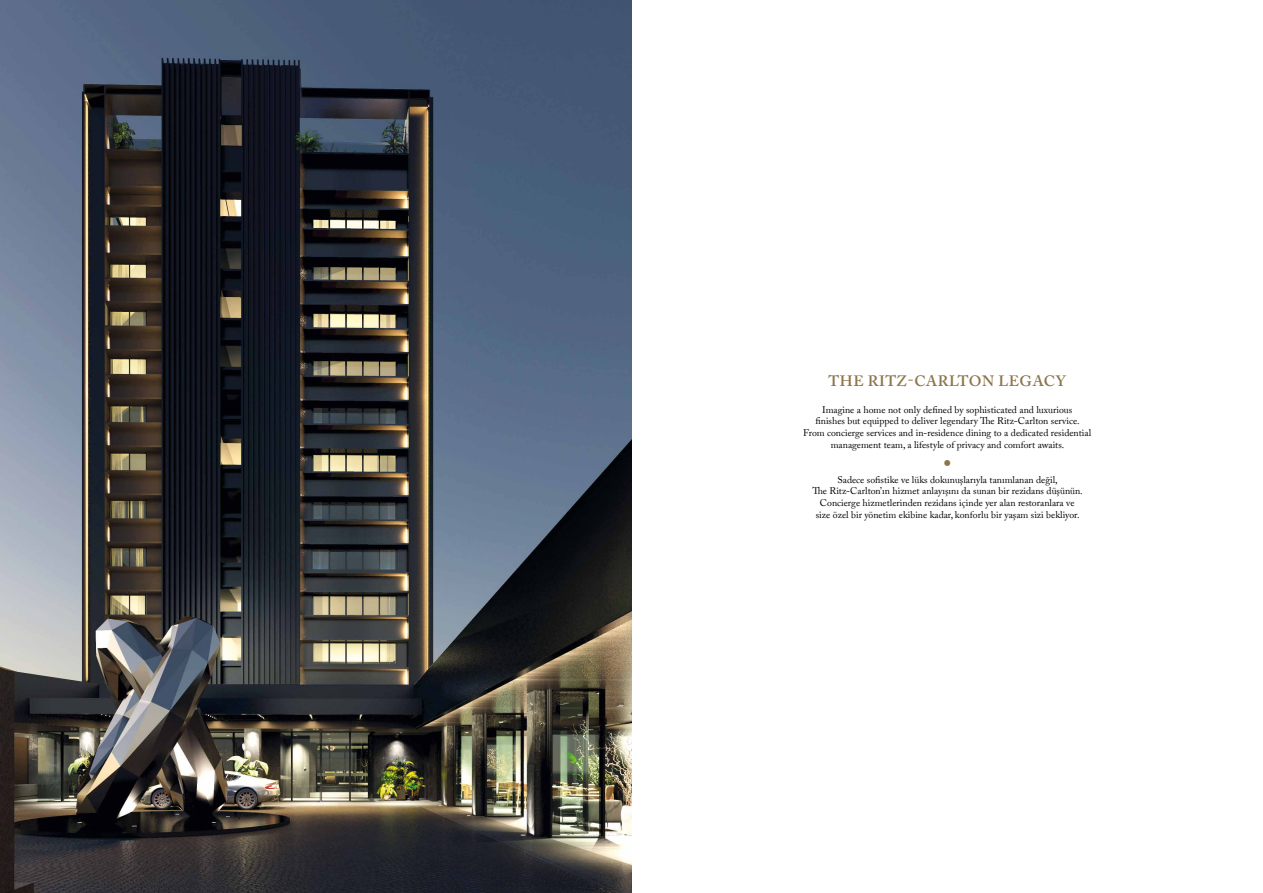
<style>
.page{position:relative;width:1263px;height:893px;background:#fff}
.page>*{position:absolute;margin:0;border:0;box-sizing:border-box;transform-origin:0 0}
.t1{font:300 18px "DI Nbek";color:#8e7449}
.t2{font:600 15px "Adobe Caslon Pro";letter-spacing:.035em;color:#8e7449}
.t3{font:9.75px/11.7px "Adobe Caslon Pro";color:#000;text-align:center}
</style>
<div class="page">
<img style="left:0;top:0;width:631px;height:893px">
<h2 class="t2" style="left:828px;top:372px;width:239px">THE RITZ-CARLTON LEGACY</h2>
<p class="t3" style="left:803px;top:403px;width:289px">Imagine a home not only defined by sophisticated and luxurious<br>finishes but equipped to deliver legendary The Ritz-Carlton service.<br>From concierge services and in-residence dining to a dedicated residential management team, a lifestyle of privacy and comfort awaits.</p>
<h1 class="t1" style="left:942px;top:451px;width:11px">•</h1>
<p class="t3" style="left:812px;top:474px;width:272px">Sadece sofistike ve lüks dokunuşlarıyla tanımlanan değil,<br>The Ritz-Carlton’ın hizmet anlayışını da sunan bir rezidans düşünün.<br>Concierge hizmetlerinden rezidans içinde yer alan restoranlara ve size özel bir yönetim ekibine kadar, konforlu bir yaşam sizi bekliyor.</p>
</div>
